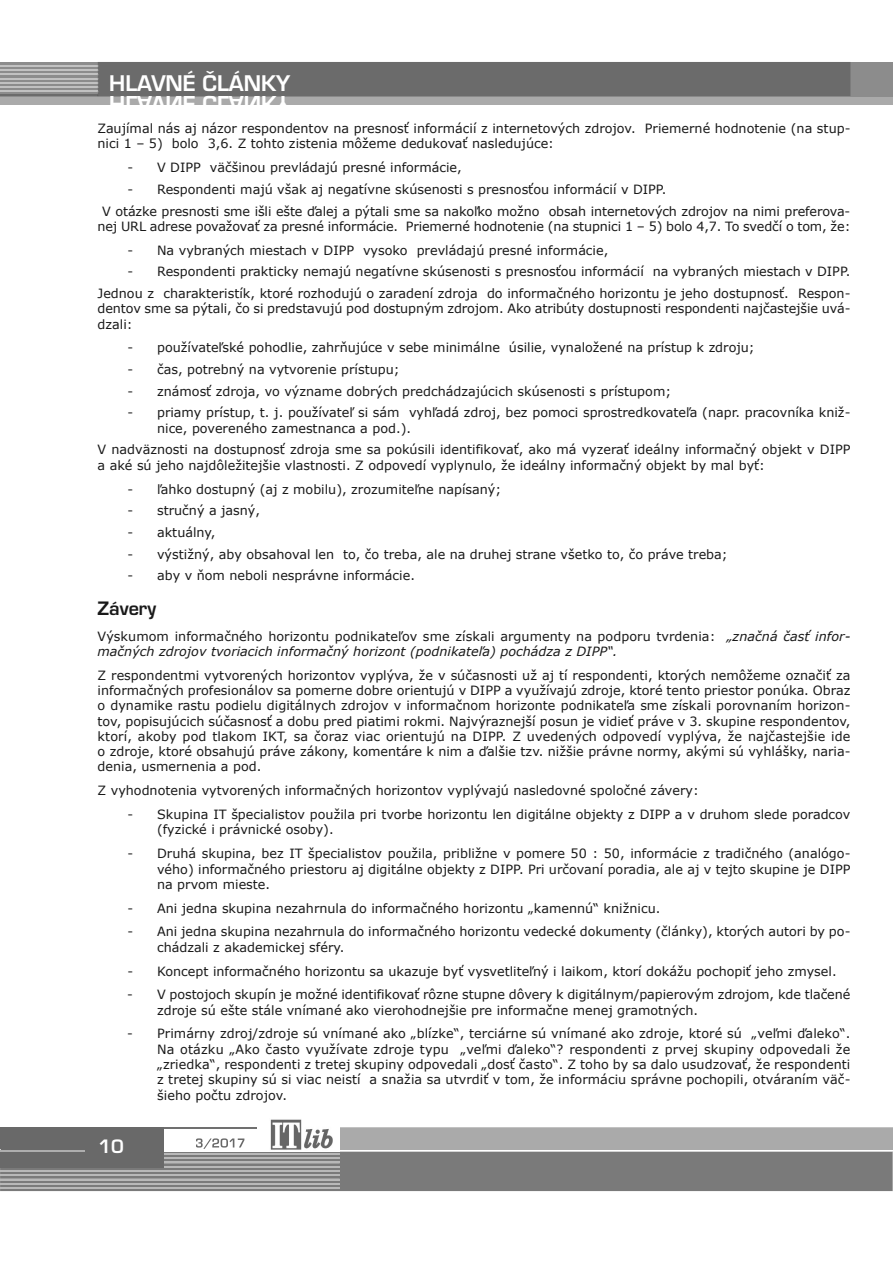
<style>
.page{position:relative;width:893px;height:1263px;background:#fff}
.page>*{position:absolute;margin:0;border:0;box-sizing:border-box;transform-origin:0 0}
.t1{font:21px "Euromode CE Bold";color:#fff}
.t2{font:18px "Euromode CE Bold";color:#191919}
.t3{font:18px "Euromode CE Bold";color:#fff}
.t4{font:12.75px/15.3px "Verdana";color:#191919}
.t5{font:italic 12.75px/15.3px "Verdana";color:#191919}
.s1{font-style:normal}
</style>
<div class="page">
<div style="left:0;top:62px;width:893px;height:43px;background:#aaa"></div>
<div style="left:0;top:62px;width:893px;height:34px;background:#8c8c8c"></div>
<div style="left:98px;top:62px;width:752px;height:34px;background:#6b6b6b"></div>
<hr style="left:0;top:95px;width:98px;height:1px;background:#6b6b6b">
<hr style="left:0;top:91px;width:98px;height:1px;background:#c1c1c1">
<hr style="left:0;top:86px;width:98px;height:2px;background:#c1c1c1">
<hr style="left:0;top:82px;width:98px;height:2px;background:#c1c1c1">
<hr style="left:0;top:78px;width:98px;height:1px;background:#c1c1c1">
<hr style="left:0;top:74px;width:98px;height:1px;background:#c1c1c1">
<hr style="left:0;top:69px;width:98px;height:2px;background:#c1c1c1">
<hr style="left:0;top:65px;width:98px;height:2px;background:#c1c1c1">
<svg style="left:340px;top:1127px;width:553px;height:64px;background:#acacac"></svg>
<hr style="left:0;top:1150px;width:893px;height:1px;background:#fff">
<hr style="left:164px;top:1127px;width:93px;height:2px;background:#707070">
<img style="left:270px;top:1119px;width:62px;height:19px">
<svg style="left:0;top:1138px;width:892px;height:53px;background:#8d8d8d"></svg>
<hr style="left:0;top:1187px;width:340px;height:2px;background:#b8b8b8">
<hr style="left:0;top:1183px;width:340px;height:1px;background:#b8b8b8">
<hr style="left:0;top:1179px;width:340px;height:1px;background:#b8b8b8">
<hr style="left:0;top:1174px;width:340px;height:2px;background:#b8b8b8">
<hr style="left:0;top:1170px;width:340px;height:2px;background:#b8b8b8">
<hr style="left:0;top:1166px;width:340px;height:1px;background:#b8b8b8">
<hr style="left:0;top:1162px;width:340px;height:1px;background:#b8b8b8">
<hr style="left:0;top:1157px;width:340px;height:2px;background:#b8b8b8">
<hr style="left:0;top:1153px;width:340px;height:2px;background:#b8b8b8">
<div style="left:0;top:1127px;width:164px;height:41px;background:#696969"></div>
<hr style="left:0;top:1150px;width:84px;height:1px;background:#aeaeae">
<h1 class="t1" style="left:109px;top:73px;width:182px">HHLLAAvvNNÉÉ ČČLLÁÁNNKKYY</h1>
<p class="t4" style="left:98px;top:120px;width:754px">Zaujímal nás aj názor respondentov na presnosť informácií z internetových zdrojov. Priemerné hodnotenie (na stup&shy;nici 1 – 5) bolo 3,6. Z tohto zistenia môžeme dedukovať nasledujúce:</p>
<p class="t4" style="left:127px;top:159px;width:336px">- V DIPP väčšinou prevládajú presné informácie,</p>
<p class="t4" style="left:102px;top:178px;width:749px;line-height:21.8px;text-indent:25px">- Respondenti majú však aj negatívne skúsenosti s presnosťou informácií v DIPP.<br>V otázke presnosti sme išli ešte ďalej a pýtali sme sa nakoľko možno obsah internetových zdrojov na nimi preferova-</p>
<p class="t4" style="left:98px;top:218px;width:754px">nej URL adrese považovať za presné informácie. Priemerné hodnotenie (na stupnici 1 – 5) bolo 4,7. To svedčí o tom, že:</p>
<p class="t4" style="left:127px;top:242px;width:482px">- Na vybraných miestach v DIPP vysoko prevládajú presné informácie,</p>
<p class="t4" style="left:98px;top:260px;width:754px;line-height:21.8px;text-align:right">- Respondenti prakticky nemajú negatívne skúsenosti s presnosťou informácií na vybraných miestach v DIPP.<br>Jednou z charakteristík, ktoré rozhodujú o zaradení zdroja do informačného horizontu je jeho dostupnosť. Respon-</p>
<p class="t4" style="left:98px;top:301px;width:754px">dentov sme sa pýtali, čo si predstavujú pod dostupným zdrojom. Ako atribúty dostupnosti respondenti najčastejšie uvá&shy;dzali:</p>
<p class="t4" style="left:127px;top:340px;width:629px">- používateľské pohodlie, zahrňujúce v sebe minimálne úsilie, vynaložené na prístup k zdroju;</p>
<p class="t4" style="left:127px;top:361px;width:274px">- čas, potrebný na vytvorenie prístupu;</p>
<p class="t4" style="left:127px;top:383px;width:545px">- známosť zdroja, vo význame dobrých predchádzajúcich skúsenosti s prístupom;</p>
<p class="t4" style="left:157px;top:405px;width:695px;text-indent:-30px">- priamy prístup, t. j. používateľ si sám vyhľadá zdroj, bez pomoci sprostredkovateľa (napr. pracovníka kniž&shy;nice, povereného zamestnanca a pod.).</p>
<p class="t4" style="left:98px;top:442px;width:754px">V nadväznosti na dostupnosť zdroja sme sa pokúsili identifikovať, ako má vyzerať ideálny informačný objekt v DIPP a aké sú jeho najdôležitejšie vlastnosti. Z odpovedí vyplynulo, že ideálny informačný objekt by mal byť:</p>
<p class="t4" style="left:127px;top:481px;width:375px">- ľahko dostupný (aj z mobilu), zrozumiteľne napísaný;</p>
<p class="t4" style="left:127px;top:502px;width:134px">- stručný a jasný,</p>
<p class="t4" style="left:127px;top:524px;width:90px">- aktuálny,</p>
<p class="t4" style="left:127px;top:546px;width:602px">- výstižný, aby obsahoval len to, čo treba, ale na druhej strane všetko to, čo práve treba;</p>
<p class="t4" style="left:127px;top:567px;width:289px">- aby v ňom neboli nesprávne informácie.</p>
<h2 class="t2" style="left:98px;top:597px;width:60px">Závery</h2>
<p class="t5" style="left:98px;top:628px;width:754px"><span class="s1">Výskumom informačného horizontu podnikateľov sme získali argumenty na podporu tvrdenia:</span> „značná časť infor&shy;mačných zdrojov tvoriacich informačný horizont (podnikateľa) pochádza z DIPP“.</p>
<p class="t4" style="left:98px;top:667px;width:754px;text-align:justify">Z respondentmi vytvorených horizontov vyplýva, že v súčasnosti už aj tí respondenti, ktorých nemôžeme označiť za informačných profesionálov sa pomerne dobre orientujú v DIPP a využívajú zdroje, ktoré tento priestor ponúka. Obraz o dynamike rastu podielu digitálnych zdrojov v informačnom horizonte podnikateľa sme získali porovnaním horizon&shy;tov, popisujúcich súčasnosť a dobu pred piatimi rokmi. Najvýraznejší posun je vidieť práve v 3. skupine respondentov, ktorí, akoby pod tlakom IKT, sa čoraz viac orientujú na DIPP. Z uvedených odpovedí vyplýva, že najčastejšie ide o zdroje, ktoré obsahujú práve zákony, komentáre k nim a ďalšie tzv. nižšie právne normy, akými sú vyhlášky, naria&shy;denia, usmernenia a pod.</p>
<p class="t4" style="left:98px;top:782px;width:603px">Z vyhodnotenia vytvorených informačných horizontov vyplývajú nasledovné spoločné závery:</p>
<p class="t4" style="left:157px;top:806px;width:695px;text-indent:-30px">- Skupina IT špecialistov použila pri tvorbe horizontu len digitálne objekty z DIPP a v druhom slede poradcov (fyzické i právnické osoby).</p>
<p class="t4" style="left:157px;top:845px;width:695px;text-align:justify;text-indent:-30px">- Druhá skupina, bez IT špecialistov použila, približne v pomere 50 : 50, informácie z tradičného (analógo&shy;vého) informačného priestoru aj digitálne objekty z DIPP. Pri určovaní poradia, ale aj v tejto skupine je DIPP na prvom mieste.</p>
<p class="t4" style="left:127px;top:900px;width:534px">- Ani jedna skupina nezahrnula do informačného horizontu „kamennú“ knižnicu.</p>
<p class="t4" style="left:157px;top:924px;width:695px;text-indent:-30px">- Ani jedna skupina nezahrnula do informačného horizontu vedecké dokumenty (články), ktorých autori by po&shy;chádzali z akademickej sféry.</p>
<p class="t4" style="left:127px;top:963px;width:711px">- Koncept informačného horizontu sa ukazuje byť vysvetliteľný i laikom, ktorí dokážu pochopiť jeho zmysel.</p>
<p class="t4" style="left:157px;top:987px;width:695px;text-indent:-30px">- V postojoch skupín je možné identifikovať rôzne stupne dôvery k digitálnym/papierovým zdrojom, kde tlačené zdroje sú ešte stále vnímané ako vierohodnejšie pre informačne menej gramotných.</p>
<p class="t4" style="left:157px;top:1026px;width:695px;text-align:justify;text-indent:-30px">- Primárny zdroj/zdroje sú vnímané ako „blízke“, terciárne sú vnímané ako zdroje, ktoré sú „veľmi ďaleko“.<br>Na otázku „Ako často využívate zdroje typu „veľmi ďaleko“? respondenti z prvej skupiny odpovedali že „zriedka“, respondenti z tretej skupiny odpovedali „dosť často“. Z toho by sa dalo usudzovať, že respondenti z tretej skupiny sú si viac neistí a snažia sa utvrdiť v tom, že informáciu správne pochopili, otváraním väč&shy;šieho počtu zdrojov.</p>
<h2 class="t3" style="left:98px;top:1135px;width:27px">10</h2>
</div>
